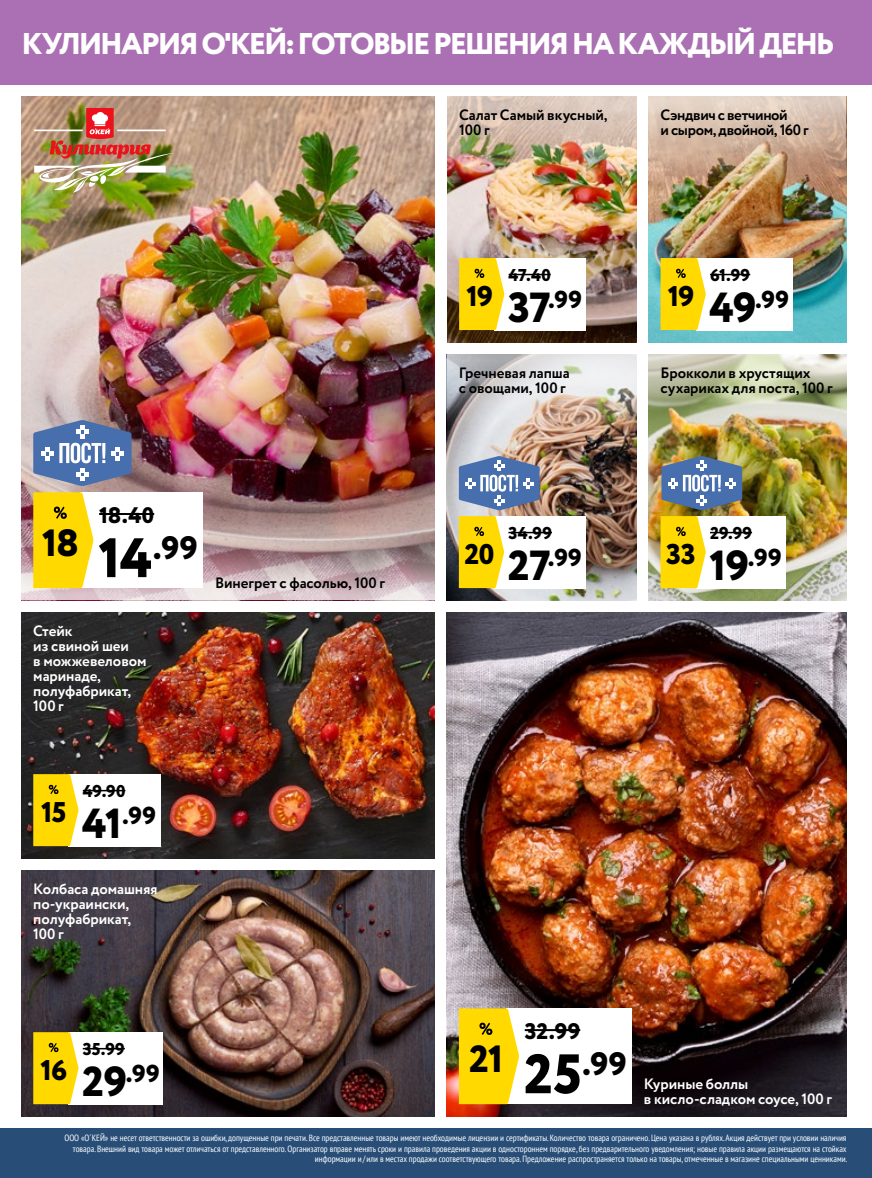
<style>
.page{position:relative;width:872px;height:1178px;background:#fff}
.page>*{position:absolute;margin:0;border:0;box-sizing:border-box;transform-origin:0 0}
.t1{font:800 37.95px "Circe";color:#000}
.t2{font:800 32.4px "Circe";color:#000}
.t3{font:800 30px "Circe";letter-spacing:-.07em;color:#fff}
.t4{font:800 28.5px "Circe";letter-spacing:-.02em;color:#000}
.t5{font:800 24.45px "Circe";letter-spacing:.01em;color:#000}
.t6{font:800 22.5px "Circe";color:#000}
.t7{font:800 17.1px "Circe";letter-spacing:.01em;color:#000}
.t8{font:700 15px/15px "Circe";letter-spacing:-.005em;color:#fff}
.t9{font:700 15px/15px "Circe";letter-spacing:-.005em;color:#000}
.t10{font:700 15px/15px "Circe";letter-spacing:-.025em;color:#000}
.t11{font:condensed 9px/10.5px "PT Sans";color:#fff;text-align:right}
.s1{font-size:55.5px}
.s2{font-size:42px}
</style>
<div class="page">
<img style="left:648px;top:354px;width:198px;height:246px">
<img style="left:648px;top:198px;width:198px;height:144px">
<img style="left:21px;top:612px;width:414px;height:246px">
<img style="left:447px;top:450px;width:189px;height:150px">
<img style="left:447px;top:192px;width:189px;height:150px">
<img style="left:21px;top:870px;width:414px;height:246px">
<img style="left:21px;top:96px;width:414px;height:409px">
<img style="left:447px;top:612px;width:399px;height:504px">
<svg style="left:21px;top:505px;width:414px;height:95px;background:#bca3a5"></svg>
<img style="left:447px;top:96px;width:189px;height:96px">
<img style="left:447px;top:354px;width:189px;height:96px">
<img style="left:648px;top:96px;width:198px;height:102px">
<div style="left:0;top:1128px;width:872px;height:50px;background:#284e78"></div>
<div style="left:69px;top:1032px;width:94px;height:72px;background:#fff"></div>
<hr style="left:83px;top:1048px;width:42px;height:1px;background:#000">
<svg style="left:33px;top:1032px;width:45px;height:72px;background:#f9d715"></svg>
<div style="left:69px;top:774px;width:92px;height:72px;background:#fff"></div>
<hr style="left:83px;top:790px;width:42px;height:1px;background:#000">
<svg style="left:33px;top:774px;width:45px;height:72px;background:#f9d715"></svg>
<div style="left:696px;top:516px;width:89px;height:72px;background:#fff"></div>
<hr style="left:710px;top:532px;width:42px;height:1px;background:#000">
<svg style="left:660px;top:516px;width:46px;height:72px;background:#fad819"></svg>
<div style="left:80px;top:492px;width:123px;height:96px;background:#fff"></div>
<hr style="left:99px;top:513px;width:55px;height:2px;background:#000">
<svg style="left:33px;top:492px;width:60px;height:96px;background:#fbd817"></svg>
<div style="left:494px;top:516px;width:91px;height:72px;background:#fff"></div>
<hr style="left:508px;top:532px;width:44px;height:1px;background:#000">
<svg style="left:459px;top:516px;width:45px;height:72px;background:#fbd917"></svg>
<div style="left:506px;top:1008px;width:126px;height:96px;background:#fff"></div>
<hr style="left:525px;top:1029px;width:55px;height:2px;background:#000">
<svg style="left:459px;top:1008px;width:60px;height:96px;background:#fbd918"></svg>
<div style="left:494px;top:258px;width:92px;height:72px;background:#fff"></div>
<hr style="left:508px;top:274px;width:43px;height:1px;background:#000">
<svg style="left:459px;top:258px;width:45px;height:72px;background:#fbd816"></svg>
<div style="left:696px;top:258px;width:96px;height:72px;background:#fff"></div>
<hr style="left:710px;top:274px;width:40px;height:1px;background:#000">
<svg style="left:660px;top:258px;width:46px;height:72px;background:#f9d91a"></svg>
<svg style="left:459px;top:456px;width:80px;height:54px;background:#788fb7"></svg>
<img style="left:661px;top:456px;width:81px;height:54px">
<svg style="left:33px;top:420px;width:98px;height:66px;background:#758bb4"></svg>
<img style="left:34px;top:108px;width:141px;height:85px">
<div style="left:0;top:0;width:872px;height:84px;background:#aa70b3"></div>
<h3 class="t3" style="left:21px;top:23px;width:814px">КУЛИНАРИЯ О'КЕЙ: ГОТОВЫЕ РЕШЕНИЯ НА КАЖДЫЙ ДЕНЬ</h3>
<h1 class="t1" style="left:42px;top:517px;width:38px">18</h1>
<h3 class="t6" style="left:99px;top:500px;width:57px">18.40</h3>
<h2 class="t2" style="left:98px;top:526px;width:101px"><span class="s1">14</span>.99</h2>
<h3 class="t8" style="left:33px;top:624px;width:115px">Стейк<br>из свиной шеи<br>в можжевеловом маринаде, полуфабрикат,<br>100 г</h3>
<h3 class="t9" style="left:215px;top:576px;width:171px">Винегрет с фасолью, 100 г</h3>
<h3 class="t4" style="left:41px;top:793px;width:27px">15</h3>
<h3 class="t7" style="left:83px;top:780px;width:44px">49.90</h3>
<h3 class="t5" style="left:82px;top:799px;width:75px"><span class="s2">41</span>.99</h3>
<h3 class="t8" style="left:33px;top:882px;width:126px">Колбаса домашняя по-украински, полуфабрикат,<br>100 г</h3>
<h3 class="t4" style="left:41px;top:1051px;width:28px">16</h3>
<h3 class="t7" style="left:83px;top:1038px;width:44px">35.99</h3>
<h3 class="t5" style="left:82px;top:1057px;width:79px"><span class="s2">29</span>.99</h3>
<h3 class="t9" style="left:459px;top:108px;width:150px">Салат Самый вкусный,<br>100 г</h3>
<h3 class="t10" style="left:660px;top:108px;width:150px">Сэндвич с ветчиной<br>и сыром, двойной, 160 г</h3>
<h3 class="t7" style="left:508px;top:264px;width:44px">47.40</h3>
<h3 class="t7" style="left:710px;top:264px;width:42px">61.99</h3>
<h3 class="t4" style="left:466px;top:277px;width:28px">19</h3>
<h3 class="t5" style="left:508px;top:283px;width:76px"><span class="s2">37</span>.99</h3>
<h3 class="t4" style="left:668px;top:277px;width:28px">19</h3>
<h3 class="t5" style="left:709px;top:283px;width:81px"><span class="s2">49</span>.99</h3>
<h3 class="t9" style="left:459px;top:366px;width:112px">Гречневая лапша с овощами, 100 г</h3>
<h3 class="t9" style="left:660px;top:366px;width:174px">Брокколи в хрустящих сухариках для поста, 100 г</h3>
<h3 class="t7" style="left:508px;top:522px;width:45px">34.99</h3>
<h3 class="t7" style="left:710px;top:522px;width:43px">29.99</h3>
<h3 class="t4" style="left:464px;top:535px;width:31px">20</h3>
<h3 class="t5" style="left:508px;top:541px;width:76px"><span class="s2">27</span>.99</h3>
<h3 class="t4" style="left:666px;top:535px;width:31px">33</h3>
<h3 class="t5" style="left:709px;top:541px;width:74px"><span class="s2">19</span>.99</h3>
<h1 class="t1" style="left:469px;top:1033px;width:36px">21</h1>
<h3 class="t6" style="left:525px;top:1016px;width:57px">32.99</h3>
<h2 class="t2" style="left:524px;top:1042px;width:104px"><span class="s1">25</span>.99</h2>
<h3 class="t8" style="left:644px;top:1077px;width:189px">Куриные боллы<br>в кисло-сладком соусе, 100 г</h3>
<p class="t11" style="left:64px;top:1132px;width:784px">ООО «О´КЕЙ» не несет ответственности за ошибки, допущенные при печати. Все представленные товары имеют необходимые лицензии и сертификаты. Количество товара ограничено. Цена указана в рублях. Акция действует при условии наличия товара. Внешний вид товара может отличаться от представленного. Организатор вправе менять сроки и правила проведения акции в одностороннем порядке, без предварительного уведомления; новые правила акции размещаются на стойках информации и / или в местах продажи соответствующего товара. Предложение распространяется только на товары, отмеченные в магазине специальными ценниками.</p>
</div>
